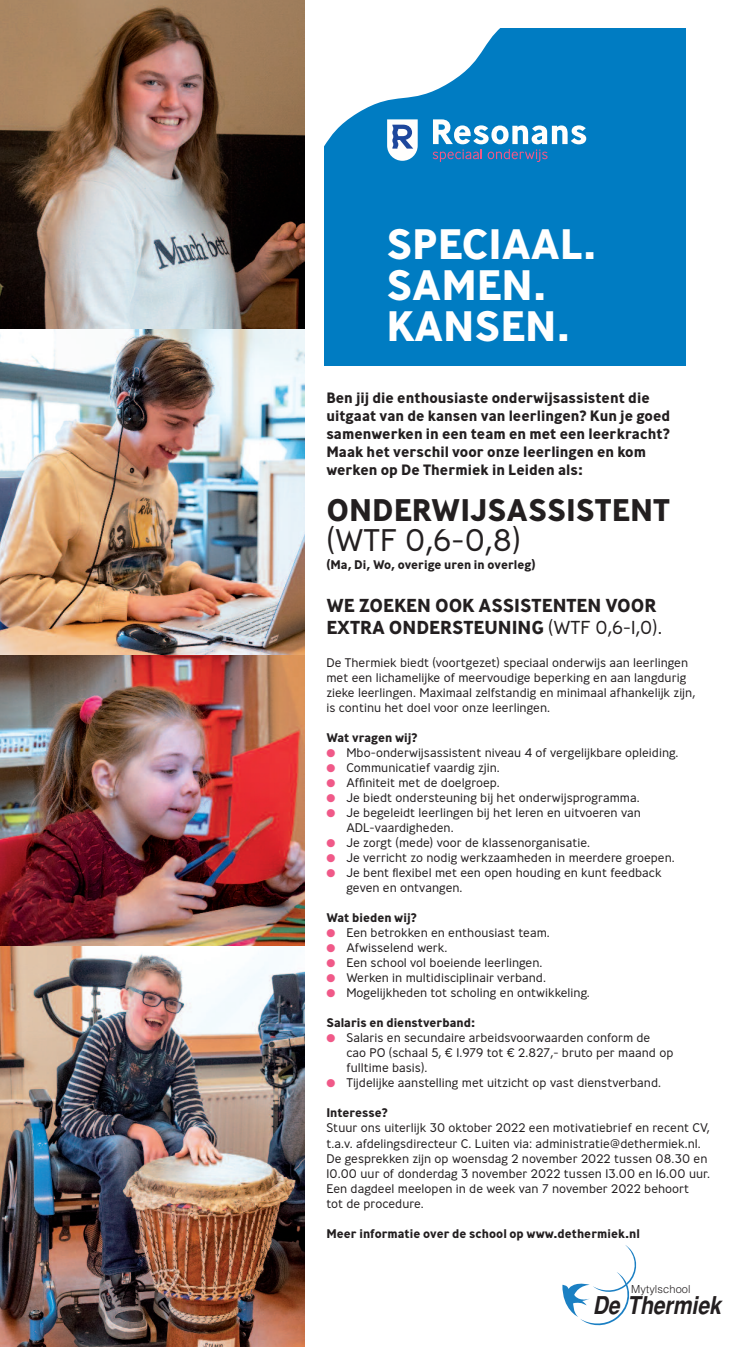
<style>
.page{position:relative;width:745px;height:1347px;background:#fff}
.page>*{position:absolute;margin:0;border:0;box-sizing:border-box;transform-origin:0 0}
.t1{font:700 42.5px/41.2px "Ministry";color:#fff}
.t2{font:700 31.25px "Ministry";color:#231f20}
.t3{font:300 31.25px "Ministry";color:#231f20}
.t4{font:italic 700 24.5px "Helvetica";color:#231f20;scale:.86 1}
.t5{font:700 18.75px/22.5px "Ministry";color:#231f20}
.t6{font:700 15px/18px "Ministry";color:#231f20}
.t7{font:300 12.5px/15px "Ministry";color:#231f20}
.t8{font:700 12.5px "Ministry";color:#231f20}
.t9{font:300 11px "Helvetica";letter-spacing:.01em;color:#231f20}
.s1{font-weight:300}
.s2{color:#f05988}
</style>
<div class="page">
<div style="left:324px;top:28px;width:361px;height:338px;background:#007cc2"></div>
<svg style="left:324px;top:28px;width:263px;height:122px"></svg>
<svg style="left:432px;top:119px;width:154px;height:43px"></svg>
<svg style="left:387px;top:119px;width:30px;height:42px"></svg>
<img style="left:0;top:0;width:304px;height:329px">
<svg style="left:562px;top:1245px;width:75px;height:81px"></svg>
<img style="left:0;top:654px;width:304px;height:292px">
<img style="left:0;top:946px;width:304px;height:400px">
<img style="left:0;top:329px;width:304px;height:325px">
<h1 class="t1" style="left:386px;top:226px;width:212px">SPECIAAL.<br>SAMEN.<br>KANSEN.</h1>
<p class="t6" style="left:326px;top:389px;width:345px">Ben jij die enthousiaste onderwijsassistent die uitgaat van de kansen van leerlingen? Kun je goed samenwerken in een team en met een leerkracht?<br>Maak het verschil voor onze leerlingen en kom werken op De Thermiek in Leiden als:</p>
<h2 class="t2" style="left:326px;top:497px;width:345px">ONDERWIJSASSISTENT</h2>
<h2 class="t3" style="left:326px;top:527px;width:196px">(WTF 0,6-0,8)</h2>
<p class="t8" style="left:326px;top:560px;width:211px">(Ma, Di, Wo, overige uren in overleg)</p>
<h3 class="t5" style="left:326px;top:595px;width:337px">WE ZOEKEN OOK ASSISTENTEN VOOR<br>EXTRA ONDERSTEUNING <span class="s1">(WTF 0,6-1,0).</span></h3>
<p class="t7" style="left:326px;top:656px;width:370px">De Thermiek biedt (voortgezet) speciaal onderwijs aan leerlingen met een lichamelijke of meervoudige beperking en aan langdurig zieke leerlingen. Maximaal zelfstandig en minimaal afhankelijk zijn, is continu het doel voor onze leerlingen.</p>
<p class="t8" style="left:326px;top:733px;width:92px">Wat vragen wij?</p>
<p class="t7" style="left:326px;top:746px;width:353px"><span class="s2">●</span> Mbo-onderwijsassistent niveau 4 of vergelijkbare opleiding.</p>
<p class="t7" style="left:326px;top:761px;width:175px"><span class="s2">●</span> Communicatief vaardig zjin.</p>
<p class="t7" style="left:326px;top:776px;width:175px"><span class="s2">●</span> Affiniteit met de doelgroep.</p>
<p class="t7" style="left:326px;top:791px;width:315px"><span class="s2">●</span> Je biedt ondersteuning bij het onderwijsprogramma.</p>
<p class="t7" style="left:346px;top:806px;width:296px;text-indent:-20px"><span class="s2">●</span> Je begeleidt leerlingen bij het leren en uitvoeren van<br>ADL-vaardigheden.</p>
<p class="t7" style="left:326px;top:836px;width:265px"><span class="s2">●</span> Je zorgt (mede) voor de klassenorganisatie.</p>
<p class="t7" style="left:326px;top:851px;width:350px"><span class="s2">●</span> Je verricht zo nodig werkzaamheden in meerdere groepen.</p>
<p class="t7" style="left:346px;top:866px;width:316px;text-indent:-20px"><span class="s2">●</span> Je bent flexibel met een open houding en kunt feedback geven en ontvangen.</p>
<p class="t8" style="left:326px;top:913px;width:92px">Wat bieden wij?</p>
<p class="t7" style="left:326px;top:926px;width:225px"><span class="s2">●</span> Een betrokken en enthousiast team.</p>
<p class="t7" style="left:326px;top:941px;width:122px"><span class="s2">●</span> Afwisselend werk.</p>
<p class="t7" style="left:326px;top:956px;width:217px"><span class="s2">●</span> Een school vol boeiende leerlingen.</p>
<p class="t7" style="left:326px;top:971px;width:221px"><span class="s2">●</span> Werken in multidisciplinair verband.</p>
<p class="t7" style="left:326px;top:986px;width:265px"><span class="s2">●</span> Mogelijkheden tot scholing en ontwikkeling.</p>
<p class="t8" style="left:326px;top:1018px;width:150px">Salaris en dienstverband:</p>
<p class="t7" style="left:346px;top:1031px;width:328px;text-indent:-20px"><span class="s2">●</span> Salaris en secundaire arbeidsvoorwaarden conform de<br>cao PO (schaal 5, € 1.979 tot € 2.827,- bruto per maand op fulltime basis).</p>
<p class="t7" style="left:326px;top:1076px;width:336px"><span class="s2">●</span> Tijdelijke aanstelling met uitzicht op vast dienstverband.</p>
<p class="t8" style="left:326px;top:1108px;width:63px">Interesse?</p>
<p class="t7" style="left:326px;top:1121px;width:385px">Stuur ons uiterlijk 30 oktober 2022 een motivatiebrief en recent CV, t.a.v. afdelingsdirecteur C. Luiten via: administratie@dethermiek.nl.<br>De gesprekken zijn op woensdag 2 november 2022 tussen 08.30 en 10.00 uur of donderdag 3 november 2022 tussen 13.00 en 16.00 uur.<br>Een dagdeel meelopen in de week van 7 november 2022 behoort<br>tot de procedure.</p>
<p class="t8" style="left:326px;top:1228px;width:315px">Meer informatie over de school op www.dethermiek.nl</p>
<p class="t9" style="left:630px;top:1282px;width:61px">Mytylschool</p>
<h3 class="t4" style="left:592px;top:1291px;width:150px">De Thermiek</h3>
</div>
